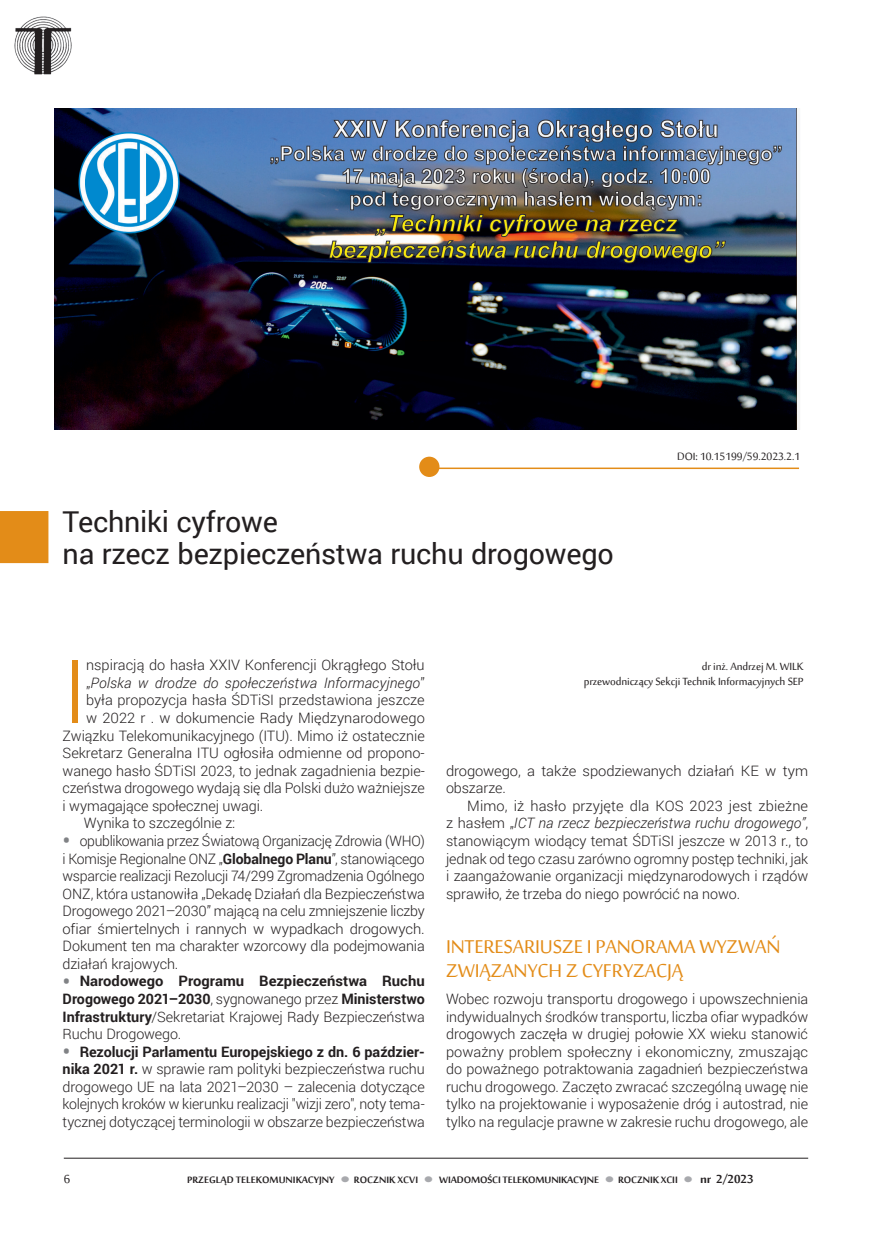
<style>
.page{position:relative;width:872px;height:1234px;background:#fff}
.page>*{position:absolute;margin:0;border:0;box-sizing:border-box;transform-origin:0 0}
.t1{font:300 88.5px "Roboto";color:#e38c18}
.t2{font:28.8px/32px "Roboto";letter-spacing:-.01em;color:#231f20}
.t3{font:25.5px/24px "Sakkal Majalla";letter-spacing:-.01em;color:#e38c18}
.t4{font:15.9px "Sakkal Majalla";color:#231f20}
.t5{font:300 14.4px/17.5px "Roboto";letter-spacing:-.005em;color:#231f20;text-align:justify}
.t6{font:700 14.4px/17.5px "Roboto";color:#231f20;text-align:justify}
.t7{font:14.4px/15.9px "Sakkal Majalla";letter-spacing:-.01em;color:#231f20;text-align:right}
.t8{font:italic 300 14.4px "Roboto";letter-spacing:.005em;color:#231f20}
.t9{font:700 12.75px "Sakkal Majalla";letter-spacing:-.01em;color:#231f20}
.s1{font-style:normal}
.s2{font-weight:400;font-size:24px;color:#808285}
.s3{font-weight:700}
.s4{font-weight:300}
.s5{font-style:italic}
.s6{color:#a8a9ad}
.s7{font-size:15.9px}
</style>
<div class="page">
<hr style="left:64px;top:1157px;width:744px;height:1px;background:#231f20">
<img style="left:14px;top:16px;width:58px;height:59px">
<div style="left:0;top:511px;width:48px;height:52px;background:#e38c18"></div>
<img style="left:796px;top:108px;width:4px;height:171px">
<img style="left:55px;top:108px;width:741px;height:322px">
<svg style="left:55px;top:108px;width:4px;height:16px"></svg>
<hr style="left:424px;top:467px;width:375px;height:2px;background:#e38c18">
<div style="left:419px;top:456px;width:20px;height:21px;background:#e38c18;border-radius:50%"></div>
<h2 class="t2" style="left:63px;top:504px;width:553px">Techniki cyfrowe<br>na rzecz bezpieczeństwa ruchu drogowego</h2>
<p class="t7" style="left:677px;top:449px;width:125px">DOI: 10.15199/59.2023.2.1</p>
<h1 class="t1" style="left:63px;top:630px;width:25px">I</h1>
<p class="t5" style="left:86px;top:655px;width:340px">nspiracją do hasła XXIV Konferencji Okrągłego Stołu</p>
<p class="t8" style="left:86px;top:672px;width:340px"><span class="s1">„</span>Polska w drodze do społeczeństwa Informacyjnego<span class="s1">”</span></p>
<p class="t5" style="left:86px;top:690px;width:340px">była propozycja hasła ŚDTiSI przedstawiona jeszcze</p>
<p class="t5" style="left:86px;top:708px;width:340px">w 2022 r . w dokumencie Rady Międzynarodowego</p>
<p class="t5" style="left:63px;top:726px;width:363px">Związku Telekomunikacyjnego (ITU). Mimo iż ostatecznie</p>
<p class="t5" style="left:63px;top:743px;width:363px">Sekretarz Generalna ITU ogłosiła odmienne od propono-</p>
<p class="t5" style="left:63px;top:761px;width:363px">wanego hasło ŚDTiSI 2023, to jednak zagadnienia bezpie-</p>
<p class="t5" style="left:63px;top:778px;width:364px">czeństwa drogowego wydają się dla Polski dużo ważniejsze</p>
<p class="t5" style="left:63px;top:796px;width:202px">i wymagające społecznej uwagi.</p>
<p class="t5" style="left:84px;top:813px;width:153px">Wynika to szczególnie z:</p>
<p class="t5" style="left:63px;top:831px;width:364px"><span class="s2">•</span> opublikowania przez Światową Organizację Zdrowia (WHO) i Komisje Regionalne ONZ „<span class="s3">Globalnego Planu</span>”, stanowiącego wsparcie realizacji Rezolucji 74/299 Zgromadzenia Ogólnego ONZ, która ustanowiła „Dekadę Działań dla Bezpieczeństwa Drogowego 2021–2030” mającą na celu zmniejszenie liczby ofiar śmiertelnych i rannych w wypadkach drogowych.<br>Dokument ten ma charakter wzorcowy dla podejmowania działań krajowych.</p>
<p class="t6" style="left:63px;top:971px;width:363px"><span class="s2">•</span> Narodowego Programu Bezpieczeństwa Ruchu Drogowego 2021–2030<span class="s4">, sygnowanego przez</span> Ministerstwo Infrastruktury<span class="s4">/Sekretariat Krajowej Rady Bezpieczeństwa Ruchu Drogowego.</span></p>
<p class="t5" style="left:63px;top:1042px;width:364px"><span class="s2">•</span> <span class="s3">Rezolucji Parlamentu Europejskiego z dn. 6 paździer&shy;nika 2021 r.</span> w sprawie ram polityki bezpieczeństwa ruchu drogowego UE na lata 2021–2030 – zalecenia dotyczące kolejnych kroków w kierunku realizacji "wizji zero", noty tema&shy;tycznej dotyczącej terminologii w obszarze bezpieczeństwa</p>
<p class="t7" style="left:584px;top:658px;width:221px">dr inż. Andrzej M. WILK<br>przewodniczący Sekcji Technik Informacyjnych SEP</p>
<p class="t5" style="left:446px;top:761px;width:363px">drogowego, a także spodziewanych działań KE w tym obszarze.</p>
<p class="t5" style="left:446px;top:796px;width:364px;text-indent:21px">Mimo, iż hasło przyjęte dla KOS 2023 jest zbieżne z hasłem „<span class="s5">ICT na rzecz bezpieczeństwa ruchu drogowego”</span>, stanowiącym wiodący temat ŚDTiSI jeszcze w 2013 r., to jednak od tego czasu zarówno ogromny postęp techniki, jak i zaangażowanie organizacji międzynarodowych i rządów sprawiło, że trzeba do niego powrócić na nowo.</p>
<h3 class="t3" style="left:446px;top:935px;width:336px">INTERESARIUSZE I PANORAMA WYZWAŃ<br>ZWIĄZANYCH Z CYFRYZACJĄ</h3>
<p class="t5" style="left:446px;top:989px;width:364px">Wobec rozwoju transportu drogowego i upowszechnienia indywidualnych środków transportu, liczba ofiar wypadków drogowych zaczęła w drugiej połowie XX wieku stanowić poważny problem społeczny i ekonomiczny, zmuszając do poważnego potraktowania zagadnień bezpieczeństwa ruchu drogowego. Zaczęto zwracać szczególną uwagę nie tylko na projektowanie i wyposażenie dróg i autostrad, nie tylko na regulacje prawne w zakresie ruchu drogowego, ale</p>
<p class="t4" style="left:64px;top:1169px;width:8px">6</p>
<p class="t9" style="left:187px;top:1172px;width:568px">PRZEGLĄD TELEKOMUNIKACYJNY <span class="s6">●</span> ROCZNIK XCVI <span class="s6">●</span> WIADOMOŚCI TELEKOMUNIKACYJNE <span class="s6">●</span> ROCZNIK XCII <span class="s6">●</span> <span class="s7">nr 2/2023</span></p>
</div>
